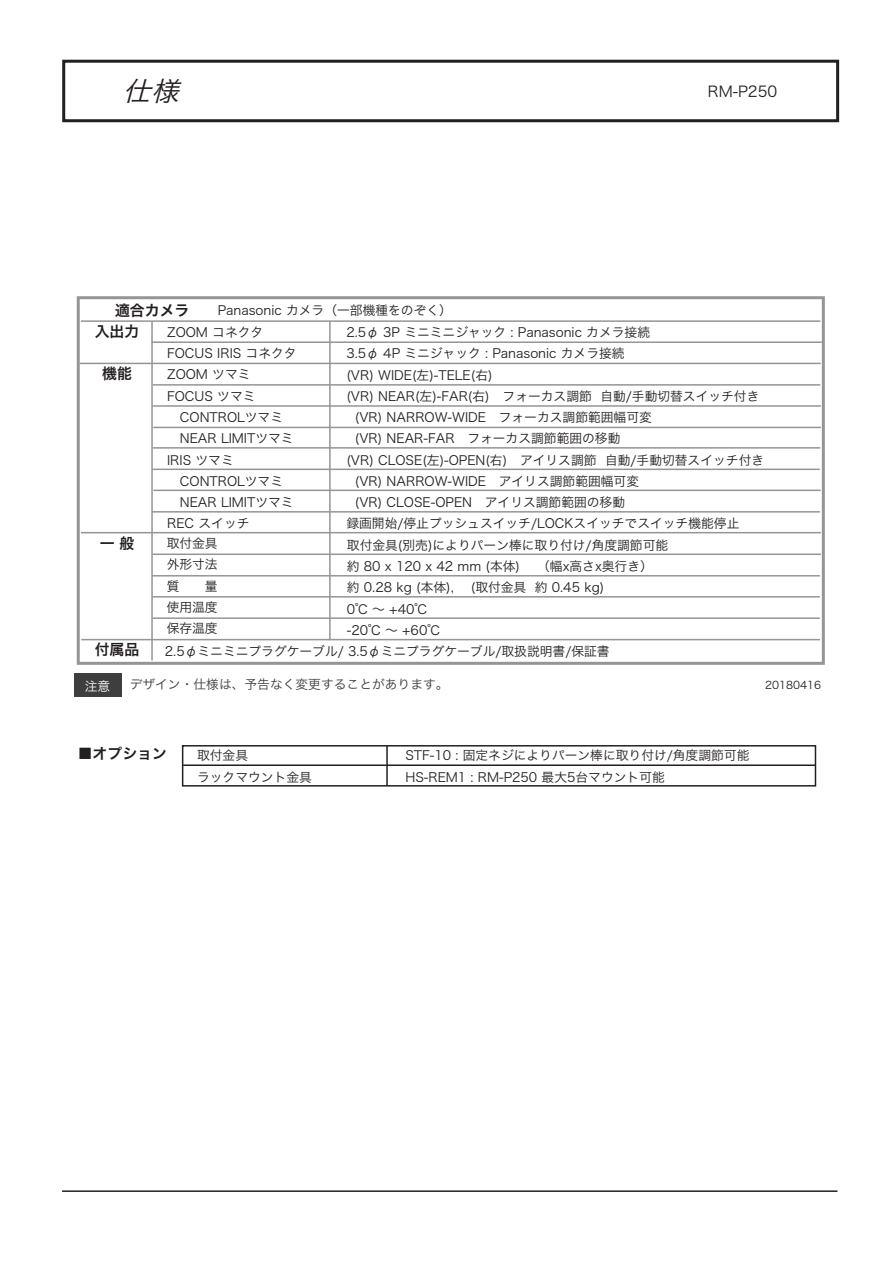
<style>
.page{position:relative;width:893px;height:1263px;background:#fff}
.page>*{position:absolute;margin:0;border:0;box-sizing:border-box;transform-origin:0 0}
.t1{font:italic 26.7px "Hira Kaku Pro W3";color:#231f20;scale:1.04 1}
.t2{font:14.85px "Hira Kaku Pro W6";color:#231f20}
.t3{font:14.85px "Hira Kaku Pro W3";color:#231f20}
.t4{font:12.75px/21.3px "Hira Kaku Pro W3";color:#231f20}
.t5{font:12.75px "Hira Kaku Pro W3";color:#3e3e3f}
.t6{font:12.75px "Hira Kaku Pro W3";color:#fff}
.t7{font:10.65px "Hira Kaku Pro W3";color:#231f20}
</style>
<div class="page">
<hr style="left:62px;top:1190px;width:775px;height:2px;background:#231f20">
<div style="left:75px;top:674px;width:47px;height:23px;background:#3e3e3f"></div>
<div style="left:182px;top:745px;width:634px;height:41px;border:2px solid #231f20"></div>
<hr style="left:386px;top:745px;width:2px;height:41px;background:#231f20">
<hr style="left:183px;top:764px;width:633px;height:2px;background:#231f20">
<div style="left:62px;top:60px;width:777px;height:62px;border:3px solid #231f20"></div>
<svg style="left:77px;top:296px;width:748px;height:369px"></svg>
<hr style="left:152px;top:341px;width:670px;height:2px;background:#939598">
<hr style="left:153px;top:490px;width:668px;height:1px;background:#939598">
<hr style="left:153px;top:617px;width:667px;height:2px;background:#939598">
<hr style="left:81px;top:639px;width:739px;height:1px;background:#939598">
<hr style="left:153px;top:447px;width:667px;height:2px;background:#939598">
<hr style="left:153px;top:384px;width:667px;height:2px;background:#939598">
<hr style="left:153px;top:427px;width:668px;height:1px;background:#939598">
<hr style="left:152px;top:596px;width:668px;height:1px;background:#939598">
<hr style="left:80px;top:363px;width:741px;height:1px;background:#939598">
<hr style="left:152px;top:511px;width:668px;height:2px;background:#939598">
<hr style="left:152px;top:575px;width:668px;height:1px;background:#939598">
<hr style="left:81px;top:532px;width:740px;height:1px;background:#939598">
<hr style="left:152px;top:469px;width:668px;height:1px;background:#939598">
<hr style="left:152px;top:405px;width:669px;height:2px;background:#939598">
<hr style="left:81px;top:320px;width:739px;height:2px;background:#939598">
<hr style="left:153px;top:553px;width:668px;height:2px;background:#939598">
<h1 class="t1" style="left:123px;top:67px;width:67px">仕様</h1>
<p class="t3" style="left:708px;top:78px;width:71px">RM-P250</p>
<p class="t2" style="left:115px;top:297px;width:76px">適合カメラ</p>
<p class="t4" style="left:218px;top:299px;width:236px">Panasonic カメラ（一部機種をのぞく）</p>
<p class="t4" style="left:167px;top:321px;width:98px">ZOOM コネクタ</p>
<p class="t4" style="left:167px;top:342px;width:131px">FOCUS IRIS コネクタ</p>
<p class="t4" style="left:167px;top:363px;width:85px">ZOOM ツマミ</p>
<p class="t4" style="left:167px;top:384px;width:90px">FOCUS ツマミ</p>
<p class="t4" style="left:180px;top:406px;width:105px">CONTROLツマミ</p>
<p class="t4" style="left:180px;top:427px;width:115px">NEAR LIMITツマミ</p>
<p class="t4" style="left:167px;top:448px;width:68px">IRIS ツマミ</p>
<p class="t4" style="left:180px;top:469px;width:105px">CONTROLツマミ</p>
<p class="t4" style="left:180px;top:491px;width:115px">NEAR LIMITツマミ</p>
<p class="t4" style="left:167px;top:512px;width:84px">REC スイッチ</p>
<p class="t2" style="left:95px;top:317px;width:46px">入出力</p>
<p class="t2" style="left:102px;top:360px;width:31px">機能</p>
<p class="t4" style="left:346px;top:321px;width:305px">2.5φ 3P ミニミニジャック : Panasonic カメラ接続</p>
<p class="t4" style="left:346px;top:342px;width:280px">3.5φ 4P ミニジャック : Panasonic カメラ接続</p>
<p class="t4" style="left:346px;top:363px;width:148px">(VR) WIDE(左)-TELE(右)</p>
<p class="t4" style="left:346px;top:384px;width:415px">(VR) NEAR(左)-FAR(右) フォーカス調節 自動/手動切替スイッチ付き</p>
<p class="t4" style="left:355px;top:406px;width:298px">(VR) NARROW-WIDE フォーカス調節範囲幅可変</p>
<p class="t4" style="left:355px;top:427px;width:267px">(VR) NEAR-FAR フォーカス調節範囲の移動</p>
<p class="t4" style="left:346px;top:448px;width:419px">(VR) CLOSE(左)-OPEN(右) アイリス調節 自動/手動切替スイッチ付き</p>
<p class="t4" style="left:355px;top:469px;width:286px">(VR) NARROW-WIDE アイリス調節範囲幅可変</p>
<p class="t4" style="left:355px;top:491px;width:272px">(VR) CLOSE-OPEN アイリス調節範囲の移動</p>
<p class="t4" style="left:346px;top:512px;width:394px">録画開始/停止プッシュスイッチ/LOCKスイッチでスイッチ機能停止</p>
<p class="t2" style="left:100px;top:530px;width:36px">一 般</p>
<p class="t2" style="left:95px;top:636px;width:46px">付属品</p>
<p class="t4" style="left:167px;top:532px;width:53px;text-align:justify">取付金具外形寸法質　　量使用温度保存温度</p>
<p class="t4" style="left:347px;top:533px;width:323px">取付金具(別売)によりパーン棒に取り付け/角度調節可能約 80 x 120 x 42 mm (本体)</p>
<p class="t4" style="left:537px;top:555px;width:117px">（幅x高さx奥行き）</p>
<p class="t4" style="left:347px;top:576px;width:108px">約 0.28 kg (本体),</p>
<p class="t4" style="left:471px;top:576px;width:135px">(取付金具 約 0.45 kg)</p>
<p class="t4" style="left:347px;top:597px;width:95px">0℃ ～ +40℃ -20℃ ～ +60℃</p>
<p class="t4" style="left:165px;top:640px;width:446px">2.5φミニミニプラグケーブル/ 3.5φミニプラグケーブル/取扱説明書/保証書</p>
<p class="t6" style="left:85px;top:674px;width:27px">注意</p>
<p class="t5" style="left:130px;top:673px;width:320px">デザイン・仕様は、予告なく変更することがあります。</p>
<p class="t7" style="left:765px;top:676px;width:57px">20180416</p>
<p class="t2" style="left:78px;top:740px;width:91px">■オプション</p>
<p class="t4" style="left:197px;top:744px;width:53px">取付金具</p>
<p class="t4" style="left:405px;top:744px;width:346px">STF-10 : 固定ネジによりパーン棒に取り付け/角度調節可能</p>
<p class="t4" style="left:197px;top:765px;width:116px">ラックマウント金具</p>
<p class="t4" style="left:405px;top:765px;width:261px">HS-REM1 : RM-P250 最大5台マウント可能</p>
</div>
